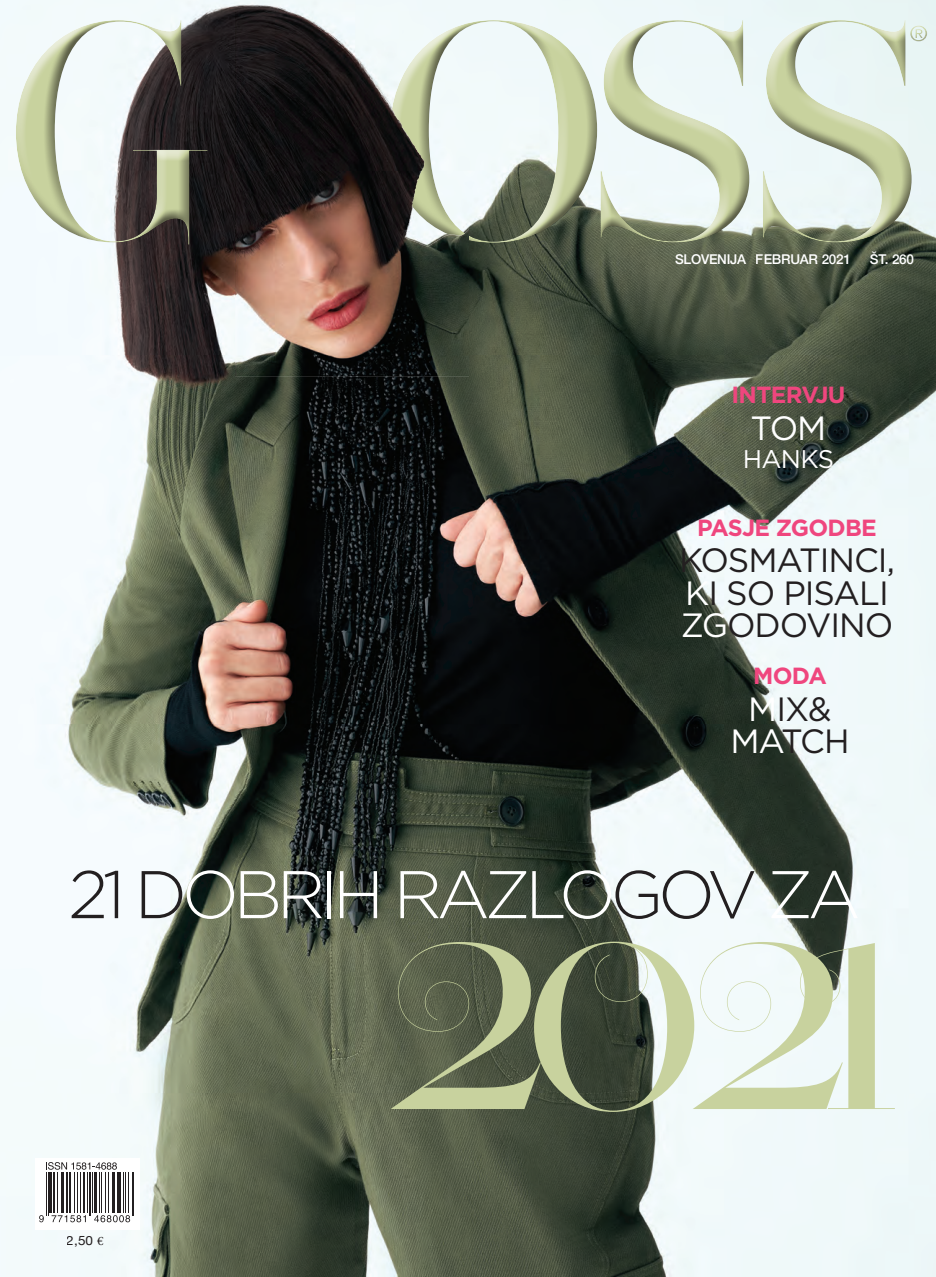
<style>
.page{position:relative;width:936px;height:1277px;background:#fff}
.page>*{position:absolute;margin:0;border:0;box-sizing:border-box;transform-origin:0 0}
.t1{font:322.95px "Narziss Regular Swirls";color:#c8d29e}
.t2{font:300 67.2px "Gotham";letter-spacing:-.08em;color:#fff}
.t3{font:33.6px/32.4px "Gotham";letter-spacing:-.03em;color:#231f20;text-align:center}
.t4{font:33.6px "Gotham";color:#fff}
.t5{font:25.5px "Gotham";letter-spacing:-.03em;color:#fff}
.t6{font:700 23.4px "Gotham";letter-spacing:-.03em;color:#ef467e}
.t7{font:500 13.5px "Helvetica Neue";letter-spacing:-.02em;color:#fff}
.t8{font:12.9px "Helvetica Neue";color:#231f20;scale:1.05 1}
.s1{color:#fff}
.s2{color:#231f20}
.s3{font-family:"Minion Pro"}
</style>
<div class="page">
<img style="left:0;top:0;width:936px;height:1276px">
<div style="left:35px;top:1157px;width:105px;height:72px;background:#fff"></div>
<svg style="left:46px;top:1162px;width:71px;height:7px"></svg>
<svg style="left:39px;top:1215px;width:5px;height:7px"></svg>
<svg style="left:52px;top:1215px;width:34px;height:7px"></svg>
<svg style="left:94px;top:1215px;width:36px;height:7px"></svg>
<hr style="left:46px;top:1172px;width:1px;height:44px;background:#231f20">
<hr style="left:48px;top:1172px;width:1px;height:44px;background:#231f20">
<hr style="left:49px;top:1172px;width:3px;height:41px;background:#231f20">
<hr style="left:53px;top:1172px;width:2px;height:41px;background:#231f20">
<hr style="left:57px;top:1172px;width:1px;height:41px;background:#231f20">
<hr style="left:61px;top:1172px;width:1px;height:41px;background:#231f20">
<hr style="left:62px;top:1172px;width:2px;height:41px;background:#231f20">
<hr style="left:66px;top:1172px;width:2px;height:41px;background:#231f20">
<hr style="left:69px;top:1172px;width:2px;height:41px;background:#231f20">
<hr style="left:74px;top:1172px;width:1px;height:41px;background:#231f20">
<hr style="left:77px;top:1172px;width:1px;height:41px;background:#231f20">
<hr style="left:80px;top:1172px;width:1px;height:41px;background:#231f20">
<hr style="left:83px;top:1172px;width:2px;height:41px;background:#231f20">
<hr style="left:87px;top:1172px;width:1px;height:41px;background:#231f20">
<hr style="left:89px;top:1172px;width:1px;height:44px;background:#231f20">
<hr style="left:90px;top:1172px;width:1px;height:44px;background:#231f20">
<hr style="left:92px;top:1172px;width:1px;height:41px;background:#231f20">
<hr style="left:94px;top:1172px;width:3px;height:41px;background:#231f20">
<hr style="left:99px;top:1172px;width:1px;height:41px;background:#231f20">
<hr style="left:101px;top:1172px;width:1px;height:41px;background:#231f20">
<hr style="left:105px;top:1172px;width:1px;height:41px;background:#231f20">
<hr style="left:108px;top:1172px;width:1px;height:41px;background:#231f20">
<hr style="left:112px;top:1172px;width:3px;height:41px;background:#231f20">
<hr style="left:117px;top:1172px;width:1px;height:41px;background:#231f20">
<hr style="left:118px;top:1172px;width:3px;height:41px;background:#231f20">
<hr style="left:123px;top:1172px;width:1px;height:41px;background:#231f20">
<hr style="left:125px;top:1172px;width:1px;height:41px;background:#231f20">
<hr style="left:128px;top:1172px;width:1px;height:41px;background:#231f20">
<hr style="left:132px;top:1172px;width:1px;height:44px;background:#231f20">
<hr style="left:133px;top:1172px;width:1px;height:44px;background:#231f20">
<div style="left:17px;top:20px;width:910px;height:226px;background:#231f20;opacity:.62"></div>
<img style="left:92px;top:0;width:377px;height:396px">
<p class="t7" style="left:675px;top:248px;width:177px">SLOVENIJA FEBRUAR 2021</p>
<p class="t7" style="left:870px;top:248px;width:46px">ŠT. 260</p>
<p class="t6" style="left:731px;top:379px;width:116px">INTERVJU</p>
<p class="t4" style="left:750px;top:406px;width:77px">TOM</p>
<p class="t5" style="left:743px;top:443px;width:93px">HANKS</p>
<p class="t6" style="left:697px;top:512px;width:181px">PASJE ZGODBE</p>
<p class="t3" style="left:679px;top:543px;width:217px;text-align:left">KOSMATINCI,<br><span class="s1">K</span>I SO PISALI<br><span class="s1">ZG</span>ODOVINO</p>
<p class="t6" style="left:753px;top:660px;width:75px">MODA</p>
<p class="t3" style="left:730px;top:692px;width:121px"><span class="s1">M</span>IX&amp;<br><span class="s1">MA</span>TCH</p>
<h2 class="t2" style="left:68px;top:852px;width:794px"><span class="s2">21 D</span>OBRIH RAZLO<span class="s2">GOV</span> ZA</h2>
<h1 class="t1" style="left:378px;top:805px;width:525px">2021</h1>
<p class="t8" style="left:67px;top:1231px;width:37px">2,50 <span class="s3">€</span></p>
</div>
